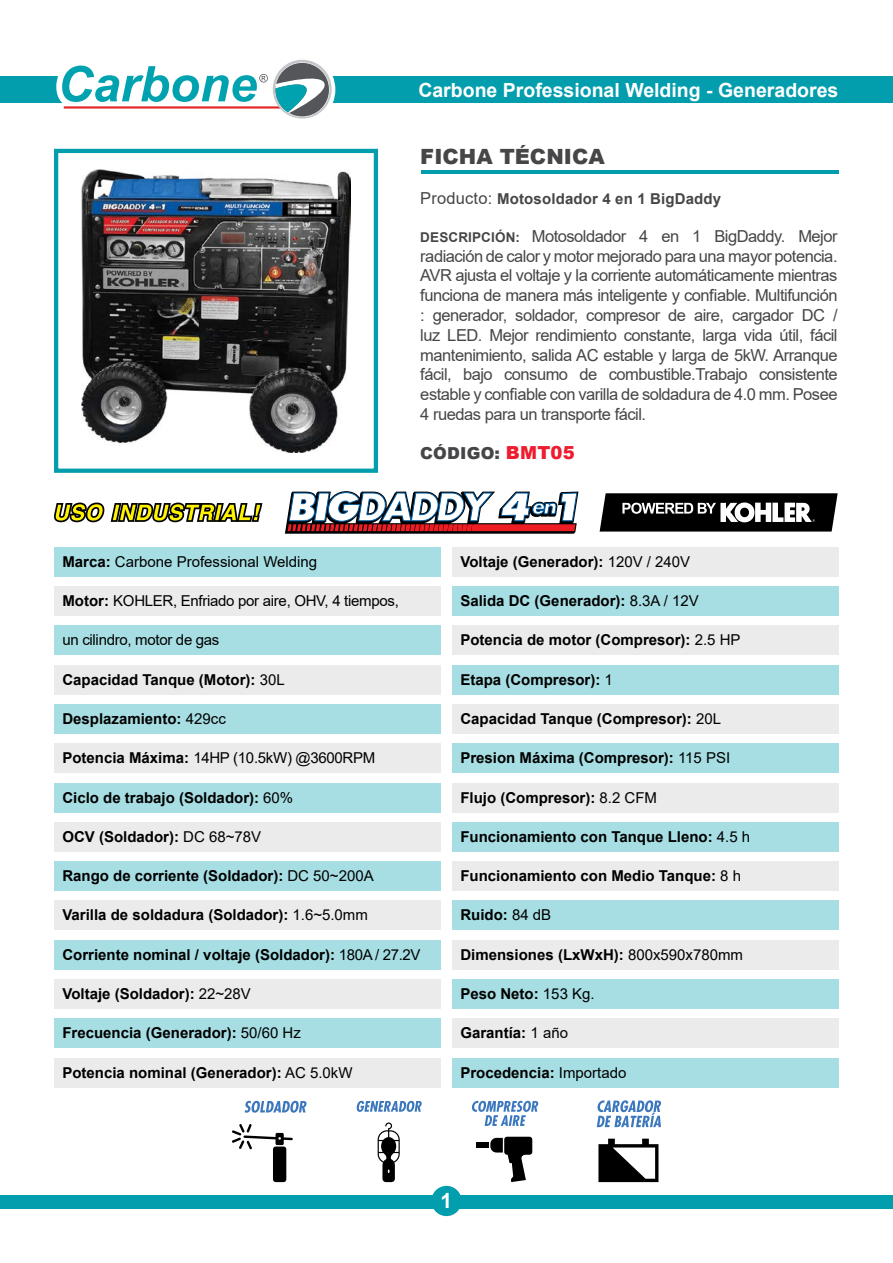
<style>
.page{position:relative;width:893px;height:1263px;background:#fff}
.page>*{position:absolute;margin:0;border:0;box-sizing:border-box;transform-origin:0 0}
.t1{font:900 21px "Arial";color:#464547}
.t2{font:700 21px "Arial";color:#fff}
.t3{font:700 19.5px "Arial";color:#fff}
.t4{font:16.5px/19.8px "Arial";letter-spacing:-.03em;color:#464547;text-align:justify}
.t5{font:900 16.5px "Arial";letter-spacing:.01em;color:#464547}
.t6{font:700 15px "Arial";color:#000}
.t7{font:15px "Arial";letter-spacing:-.02em;color:#000}
.t8{font:700 15px "Arial";letter-spacing:.01em;color:#464547}
.t9{font:15px "Arial";color:#000}
.s1{font-weight:400;font-size:16.5px}
.s2{font-weight:700;font-size:13.5px}
.s3{font-size:18px;color:#ed1c2e}
.s4{font-weight:700}
.s5{font-weight:400}
</style>
<div class="page">
<div style="left:0;top:77px;width:62px;height:26px;background:#039ead"></div>
<div style="left:303px;top:77px;width:590px;height:26px;background:#039ead"></div>
<div style="left:264px;top:54px;width:71px;height:71px;border:12px solid #fff;border-radius:50%"></div>
<svg style="left:273px;top:60px;width:59px;height:59px"></svg>
<svg style="left:47px;top:54px;width:282px;height:63px"></svg>
<hr style="left:421px;top:171px;width:418px;height:3px;background:#039ead">
<div style="left:0;top:1195px;width:893px;height:14px;background:#039ead"></div>
<div style="left:431px;top:1186px;width:31px;height:30px;background:#039ead;border-radius:50%"></div>
<div style="left:54px;top:547px;width:387px;height:30px;background:#a6dee3"></div>
<div style="left:54px;top:704px;width:387px;height:30px;background:#a6dee3"></div>
<div style="left:54px;top:940px;width:387px;height:29px;background:#a6dee3"></div>
<div style="left:452px;top:547px;width:387px;height:30px;background:#ebebeb"></div>
<div style="left:452px;top:704px;width:387px;height:30px;background:#ebebeb"></div>
<div style="left:452px;top:940px;width:387px;height:29px;background:#ebebeb"></div>
<div style="left:54px;top:586px;width:387px;height:30px;background:#ebebeb"></div>
<div style="left:54px;top:743px;width:387px;height:30px;background:#ebebeb"></div>
<div style="left:54px;top:979px;width:387px;height:30px;background:#ebebeb"></div>
<div style="left:54px;top:822px;width:387px;height:30px;background:#ebebeb"></div>
<div style="left:54px;top:1058px;width:387px;height:29px;background:#ebebeb"></div>
<div style="left:452px;top:586px;width:387px;height:30px;background:#a6dee3"></div>
<div style="left:452px;top:743px;width:387px;height:30px;background:#a6dee3"></div>
<div style="left:452px;top:979px;width:387px;height:30px;background:#a6dee3"></div>
<div style="left:452px;top:822px;width:387px;height:30px;background:#a6dee3"></div>
<div style="left:452px;top:1058px;width:387px;height:29px;background:#a6dee3"></div>
<div style="left:54px;top:626px;width:387px;height:29px;background:#a6dee3"></div>
<div style="left:54px;top:861px;width:387px;height:30px;background:#a6dee3"></div>
<div style="left:54px;top:783px;width:387px;height:29px;background:#a6dee3"></div>
<div style="left:54px;top:1018px;width:387px;height:30px;background:#a6dee3"></div>
<div style="left:452px;top:626px;width:387px;height:29px;background:#ebebeb"></div>
<div style="left:452px;top:861px;width:387px;height:30px;background:#ebebeb"></div>
<div style="left:452px;top:783px;width:387px;height:29px;background:#ebebeb"></div>
<div style="left:452px;top:1018px;width:387px;height:30px;background:#ebebeb"></div>
<div style="left:54px;top:665px;width:387px;height:29px;background:#ebebeb"></div>
<div style="left:54px;top:901px;width:387px;height:29px;background:#ebebeb"></div>
<div style="left:452px;top:665px;width:387px;height:29px;background:#a6dee3"></div>
<div style="left:452px;top:901px;width:387px;height:29px;background:#a6dee3"></div>
<img style="left:82px;top:169px;width:268px;height:283px">
<div style="left:54px;top:149px;width:324px;height:324px;border:4px solid #039ead"></div>
<svg style="left:285px;top:491px;width:293px;height:43px"></svg>
<svg style="left:54px;top:502px;width:51px;height:20px"></svg>
<svg style="left:111px;top:503px;width:151px;height:19px;background:#8b8634"></svg>
<svg style="left:600px;top:493px;width:238px;height:39px"></svg>
<div style="left:273px;top:1146px;width:13px;height:36px;background:#000;border-radius:3px"></div>
<svg style="left:232px;top:1124px;width:61px;height:25px"></svg>
<svg style="left:245px;top:1101px;width:61px;height:12px"></svg>
<svg style="left:378px;top:1122px;width:22px;height:60px"></svg>
<svg style="left:357px;top:1101px;width:65px;height:11px"></svg>
<div style="left:477px;top:1142px;width:12px;height:6px;background:#000"></div>
<svg style="left:490px;top:1137px;width:42px;height:45px"></svg>
<svg style="left:472px;top:1101px;width:66px;height:25px"></svg>
<svg style="left:598px;top:1139px;width:60px;height:43px"></svg>
<svg style="left:597px;top:1100px;width:64px;height:27px"></svg>
<h2 class="t3" style="left:418px;top:76px;width:422px">Carbone Professional Welding - Generadores</h2>
<h1 class="t1" style="left:420px;top:141px;width:186px">FICHA TÉCNICA</h1>
<p class="t8" style="left:420px;top:188px;width:302px"><span class="s1">Producto:</span> Motosoldador 4 en 1 BigDaddy</p>
<p class="t4" style="left:420px;top:226px;width:419px"><span class="s2">DESCRIPCIÓN:</span> Motosoldador 4 en 1 BigDaddy. Mejor radiación de calor y motor mejorado para una mayor potencia.<br>AVR ajusta el voltaje y la corriente automáticamente mientras funciona de manera más inteligente y confiable. Multifunción : generador, soldador, compresor de aire, cargador DC / luz LED. Mejor rendimiento constante, larga vida útil, fácil mantenimiento, salida AC estable y larga de 5kW. Arranque fácil, bajo consumo de combustible.Trabajo consistente estable y confiable con varilla de soldadura de 4.0 mm. Posee 4 ruedas para un transporte fácil.</p>
<p class="t5" style="left:420px;top:441px;width:156px">CÓDIGO: <span class="s3">BMT05</span></p>
<p class="t9" style="left:62px;top:551px;width:256px"><span class="s4">Marca:</span> Carbone Professional Welding</p>
<p class="t7" style="left:62px;top:590px;width:338px"><span class="s4">Motor:</span> KOHLER, Enfriado por aire, OHV, 4 tiempos,</p>
<p class="t7" style="left:62px;top:630px;width:159px">un cilindro, motor de gas</p>
<p class="t6" style="left:62px;top:669px;width:224px">Capacidad Tanque (Motor): <span class="s5">30L</span></p>
<p class="t6" style="left:62px;top:708px;width:165px">Desplazamiento: <span class="s5">429cc</span></p>
<p class="t7" style="left:62px;top:748px;width:314px"><span class="s4">Potencia Máxima:</span> 14HP (10.5kW) @3600RPM</p>
<p class="t6" style="left:62px;top:787px;width:232px">Ciclo de trabajo (Soldador): <span class="s5">60%</span></p>
<p class="t6" style="left:62px;top:826px;width:200px">OCV (Soldador): <span class="s5">DC 68~78V</span></p>
<p class="t6" style="left:62px;top:865px;width:313px">Rango de corriente (Soldador): <span class="s5">DC 50~200A</span></p>
<p class="t6" style="left:62px;top:905px;width:307px">Varilla de soldadura (Soldador): <span class="s5">1.6~5.0mm</span></p>
<p class="t6" style="left:62px;top:944px;width:360px">Corriente nominal / voltaje (Soldador): <span class="s5">180A / 27.2V</span></p>
<p class="t6" style="left:62px;top:983px;width:190px">Voltaje (Soldador): <span class="s5">22~28V</span></p>
<p class="t6" style="left:62px;top:1022px;width:240px">Frecuencia (Generador): <span class="s5">50/60 Hz</span></p>
<p class="t6" style="left:62px;top:1062px;width:292px">Potencia nominal (Generador): <span class="s5">AC 5.0kW</span></p>
<p class="t6" style="left:460px;top:551px;width:231px">Voltaje (Generador): <span class="s5">120V / 240V</span></p>
<p class="t6" style="left:460px;top:590px;width:240px">Salida DC (Generador): <span class="s5">8.3A / 12V</span></p>
<p class="t6" style="left:460px;top:629px;width:282px">Potencia de motor (Compresor): <span class="s5">2.5 HP</span></p>
<p class="t6" style="left:460px;top:669px;width:154px">Etapa (Compresor): <span class="s5">1</span></p>
<p class="t6" style="left:460px;top:708px;width:262px">Capacidad Tanque (Compresor): <span class="s5">20L</span></p>
<p class="t6" style="left:460px;top:747px;width:271px">Presion Máxima (Compresor): <span class="s5">115 PSI</span></p>
<p class="t6" style="left:460px;top:787px;width:198px">Flujo (Compresor): <span class="s5">8.2 CFM</span></p>
<p class="t6" style="left:460px;top:826px;width:291px">Funcionamiento con Tanque Lleno: <span class="s5">4.5 h</span></p>
<p class="t6" style="left:460px;top:865px;width:282px">Funcionamiento con Medio Tanque: <span class="s5">8 h</span></p>
<p class="t6" style="left:460px;top:905px;width:92px">Ruido: <span class="s5">84 dB</span></p>
<p class="t6" style="left:460px;top:944px;width:284px">Dimensiones (LxWxH): <span class="s5">800x590x780mm</span></p>
<p class="t6" style="left:460px;top:983px;width:136px">Peso Neto: <span class="s5">153 Kg.</span></p>
<p class="t6" style="left:460px;top:1022px;width:109px">Garantía: <span class="s5">1 año</span></p>
<p class="t6" style="left:460px;top:1062px;width:167px">Procedencia: <span class="s5">Importado</span></p>
<h1 class="t2" style="left:441px;top:1186px;width:13px">1</h1>
</div>
